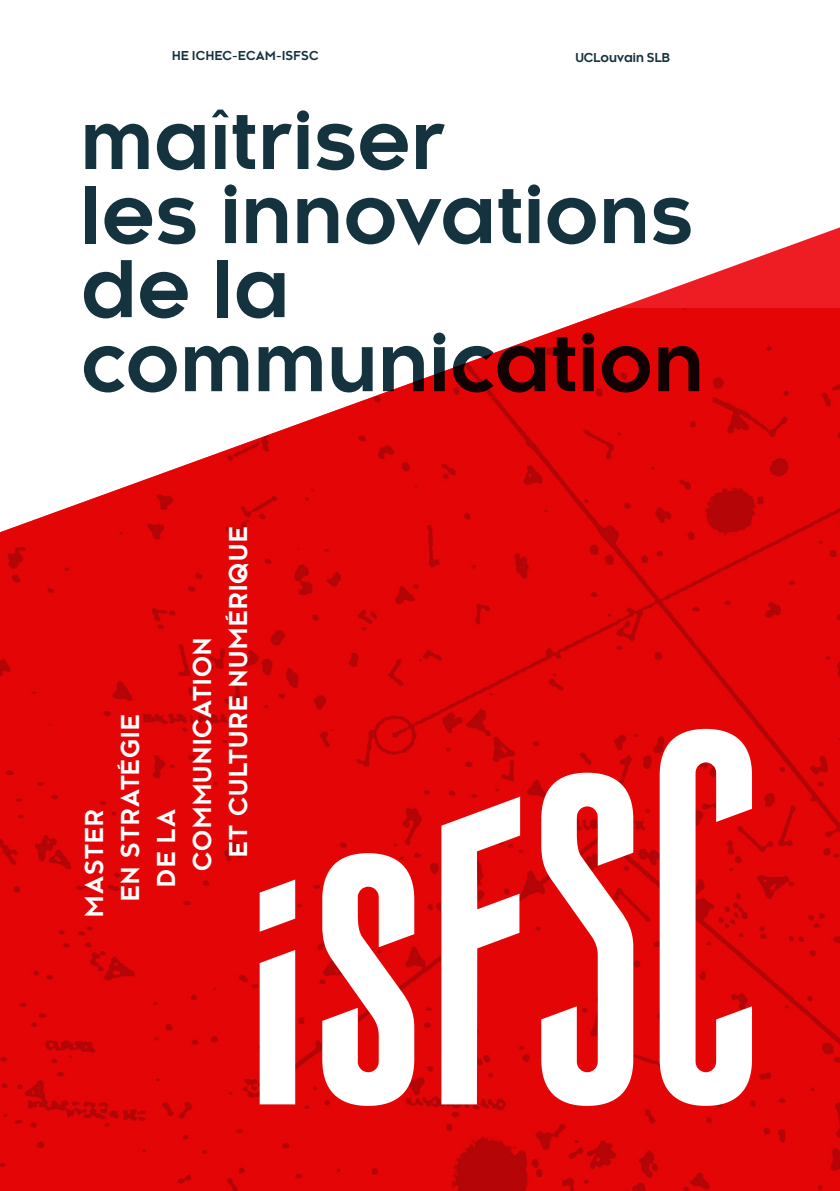
<style>
.page{position:relative;width:840px;height:1191px;background:#fff}
.page>*{position:absolute;margin:0;border:0;box-sizing:border-box;transform-origin:0 0}
.t1{font:700 76px/74px "Kessel 105";letter-spacing:.01em;color:#15333f}
.t2{font:700 24px/36px "Kessel 105";letter-spacing:.06em;color:#fff}
.t3{font:700 12px "Kessel 105";letter-spacing:.01em;color:#15333f}
</style>
<div class="page">
<svg style="left:615px;top:227px;width:224px;height:82px"></svg>
<img style="left:0;top:309px;width:839px;height:882px">
<svg style="left:259px;top:950px;width:36px;height:154px"></svg>
<svg style="left:441px;top:796px;width:79px;height:308px"></svg>
<svg style="left:659px;top:729px;width:92px;height:376px"></svg>
<svg style="left:541px;top:772px;width:92px;height:355px"></svg>
<svg style="left:322px;top:853px;width:92px;height:253px"></svg>
<svg style="left:259px;top:879px;width:36px;height:52px"></svg>
<p class="t3" style="left:172px;top:49px;width:148px">HE ICHEC-ECAM-ISFSC</p>
<p class="t3" style="left:575px;top:51px;width:96px">UCLouvain SLB</p>
<h1 class="t1" style="left:81px;top:105px;width:624px">maîtriser<br>les innovations de la communication</h1>
<p class="t2" style="left:77px;top:916px;width:109px;rotate:-90deg">MASTER</p>
<p class="t2" style="left:113px;top:886px;width:174px;text-indent:-14px;rotate:-90deg">EN STRATÉGIE<br>DE LA</p>
<p class="t2" style="left:185px;top:856px;width:331px;text-indent:-14px;rotate:-90deg">COMMUNICATION<br>ET CULTURE NUMÉRIQUE</p>
</div>
